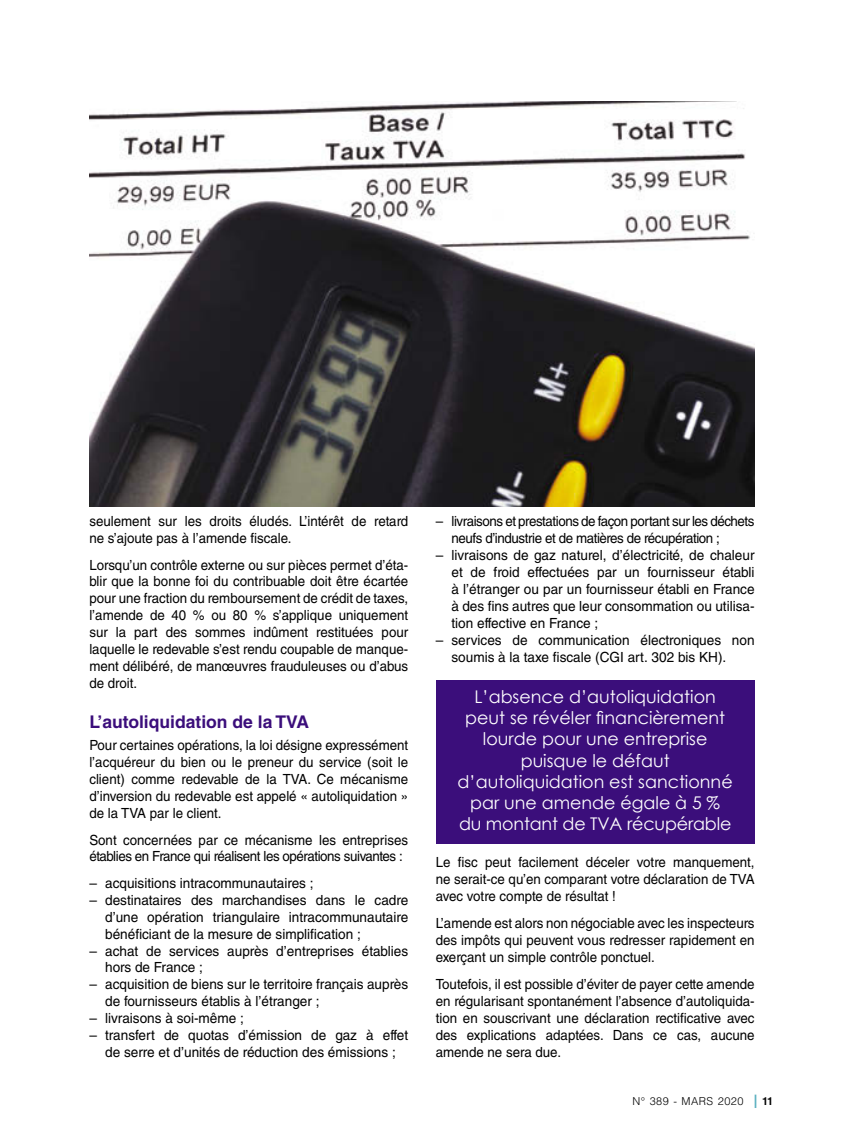
<style>
.page{position:relative;width:844px;height:1141px;background:#fff}
.page>*{position:absolute;margin:0;border:0;box-sizing:border-box;transform-origin:0 0}
._010_exergue{font:17.5px/21.2px "Century Gothic";color:#fff;text-align:center}
._09_t0{font:700 17.5px "Helvetica LT Std";color:#3b0e7b}
._03_texte{font:14px/16.8px "Helvetica LT Std";color:#000;text-align:justify;scale:.95 1}
._03_texte-2{font:14px/16.8px "Helvetica LT Std";color:#000}
._03_texte-3{font:14px/16.8px "Helvetica LT Std";letter-spacing:-.03em;color:#000;scale:.95 1}
.lma-footer_parution{font:300 10.85px "Helvetica LT Std";letter-spacing:.04em;color:#000}
.t1{font:700 10.85px "Helvetica LT Std";color:#000}
</style>
<div class="page">
<svg style="left:754px;top:1095px;width:2px;height:13px"></svg>
<div style="left:435px;top:680px;width:319px;height:164px;background:#3b0e7b"></div>
<img style="left:89px;top:102px;width:665px;height:404px">
<p class="_03_texte" style="left:89px;top:513px;width:337px">seulement sur les droits éludés. L’intérêt de retard ne s’ajoute pas à l’amende fiscale.</p>
<p class="_03_texte" style="left:89px;top:556px;width:337px">Lorsqu’un contrôle externe ou sur pièces permet d’éta&shy;blir que la bonne foi du contribuable doit être écartée pour une fraction du remboursement de crédit de taxes, l’amende de 40 % ou 80 % s’applique uniquement sur la part des sommes indûment restituées pour laquelle le redevable s’est rendu coupable de manque&shy;ment délibéré, de manœuvres frauduleuses ou d’abus de droit.</p>
<p class="_09_t0" style="left:89px;top:712px;width:221px">L’autoliquidation de la TVA</p>
<p class="_03_texte" style="left:89px;top:737px;width:337px">Pour certaines opérations, la loi désigne expressément l’acquéreur du bien ou le preneur du service (soit le client) comme redevable de la TVA. Ce mécanisme d’inversion du redevable est appelé « autoliquidation » de la TVA par le client.</p>
<p class="_03_texte-3" style="left:89px;top:831px;width:337px">Sont concernées par ce mécanisme les entreprises établies en France qui réalisent les opérations suivantes :</p>
<p class="_03_texte-2" style="left:89px;top:875px;width:226px">– acquisitions intracommunautaires ;</p>
<p class="_03_texte-2" style="left:105px;top:892px;width:304px;text-align:justify;text-indent:-16px">– destinataires des marchandises dans le cadre d’une opération triangulaire intracommunautaire bénéficiant de la mesure de simplification ;</p>
<p class="_03_texte-2" style="left:105px;top:942px;width:304px;text-indent:-16px">– achat de services auprès d’entreprises établies hors de France ;</p>
<p class="_03_texte-2" style="left:105px;top:976px;width:304px;text-indent:-16px">– acquisition de biens sur le territoire français auprès de fournisseurs établis à l’étranger ;</p>
<p class="_03_texte-2" style="left:89px;top:1010px;width:156px">– livraisons à soi-même ;</p>
<p class="_03_texte-2" style="left:89px;top:1026px;width:320px;text-align:center">– transfert de quotas d’émission de gaz à effet de serre et d’unités de réduction des émissions ;</p>
<p class="_03_texte-3" style="left:451px;top:513px;width:320px;text-indent:-16px">– livraisons et prestations de façon portant sur les déchets neufs d’industrie et de matières de récupération ;</p>
<p class="_03_texte-2" style="left:451px;top:547px;width:304px;text-align:justify;text-indent:-16px">– livraisons de gaz naturel, d’électricité, de chaleur et de froid effectuées par un fournisseur établi à l’étranger ou par un fournisseur établi en France à des fins autres que leur consommation ou utilisa&shy;tion effective en France ;</p>
<p class="_03_texte-2" style="left:451px;top:631px;width:304px;text-indent:-16px">– services de communication électroniques non soumis à la taxe fiscale (CGI art. 302 bis KH).</p>
<p class="_010_exergue" style="left:457px;top:686px;width:276px">L’absence d’autoliquidation peut se révéler financièrement lourde pour une entreprise puisque le défaut d’autoliquidation est sanctionné par une amende égale à 5 % du montant de TVA récupérable</p>
<p class="_03_texte" style="left:435px;top:853px;width:337px">Le fisc peut facilement déceler votre manquement, ne serait-ce qu’en comparant votre déclaration de TVA avec votre compte de résultat !</p>
<p class="_03_texte" style="left:435px;top:914px;width:337px">L’amende est alors non négociable avec les inspecteurs des impôts qui peuvent vous redresser rapidement en exerçant un simple contrôle ponctuel.</p>
<p class="_03_texte" style="left:435px;top:975px;width:337px">Toutefois, il est possible d’éviter de payer cette amende en régularisant spontanément l’absence d’autoliquida&shy;tion en souscrivant une déclaration rectificative avec des explications adaptées. Dans ce cas, aucune amende ne sera due.</p>
<p class="lma-footer_parution" style="left:632px;top:1095px;width:112px">N° 389 - MARS 2020</p>
<p class="t1" style="left:761px;top:1095px;width:13px">11</p>
</div>
